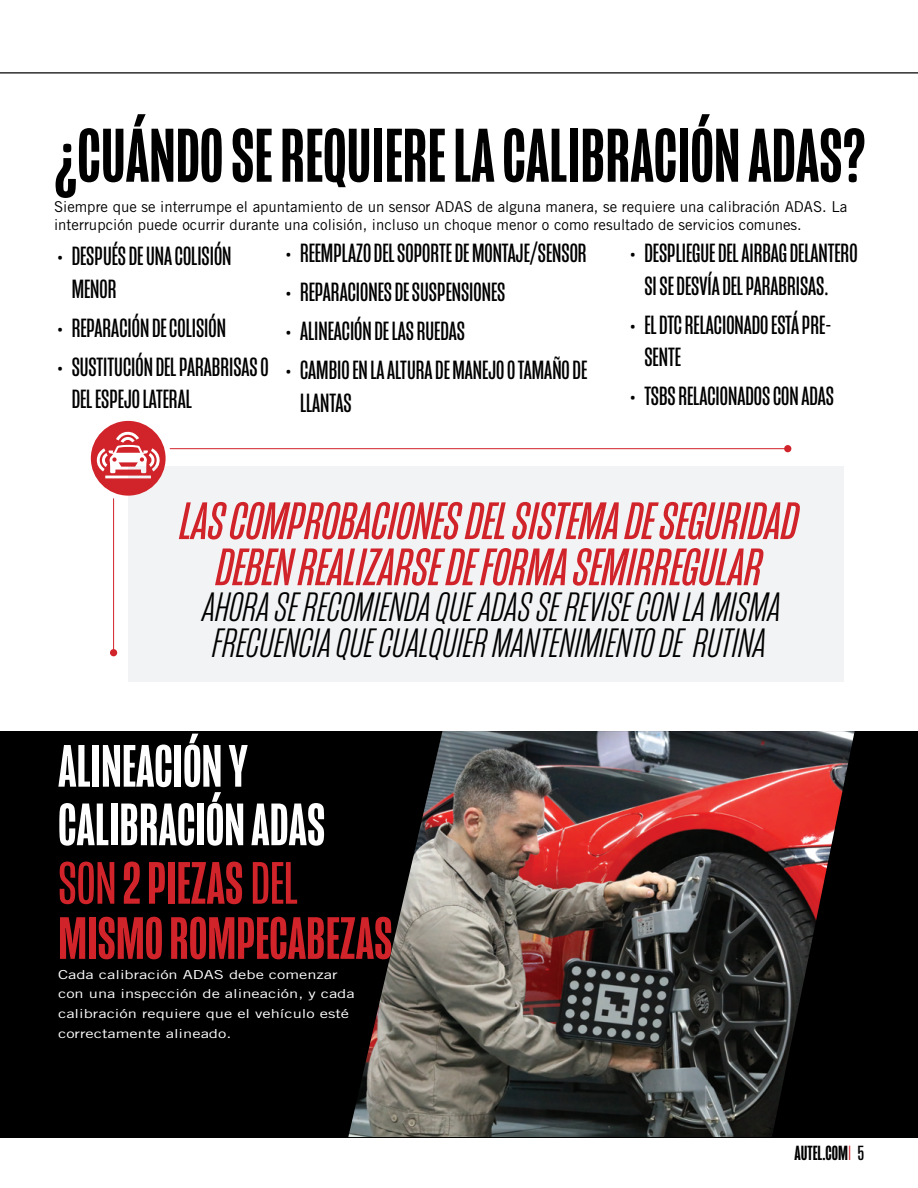
<style>
.page{position:relative;width:918px;height:1188px;background:#fff}
.page>*{position:absolute;margin:0;border:0;box-sizing:border-box;transform-origin:0 0}
.t1{font:500 78px "Mongoose";color:#000}
.t2{font:500 61.35px/57.4px "Mongoose";color:#fff}
.t3{font:italic 54px/46px "Mongoose";color:#d1232a;text-align:center}
.t4{font:italic 300 42px/35.4px "Mongoose";color:#000}
.t5{font:27px/32.4px "Mongoose";color:#000}
.t6{font:500 21px "Mongoose";color:#000}
.t7{font:15px/18px "Trade Gothic LT Std";color:#000}
.t8{font:12.3px/19.8px "Trade Gothic LT Std";color:#fff;scale:1.33 1}
.s1{font-weight:400;color:#d1232a}
.s2{color:#d1232a}
.s3{font-weight:300;color:#d1232a}
.s4{font-weight:400}
</style>
<div class="page">
<div style="left:0;top:731px;width:918px;height:406px;background:#000"></div>
<hr style="left:0;top:72px;width:918px;height:1px;background:#000">
<img style="left:348px;top:731px;width:507px;height:406px">
<svg style="left:113px;top:448px;width:676px;height:206px"></svg>
<div style="left:110px;top:649px;width:7px;height:7px;background:#d1232a;border-radius:50%"></div>
<div style="left:784px;top:445px;width:7px;height:7px;background:#d1232a;border-radius:50%"></div>
<div style="left:86px;top:416px;width:85px;height:85px;background:#fff;border-radius:50%"></div>
<div style="left:128px;top:466px;width:715px;height:216px;background:#f2f3f4"></div>
<svg style="left:91px;top:421px;width:75px;height:75px"></svg>
<h1 class="t1" style="left:54px;top:111px;width:813px">¿CUÁNDO SE REQUIERE LA CALIBRACIÓN ADAS?</h1>
<p class="t7" style="left:54px;top:197px;width:795px">Siempre que se interrumpe el apuntamiento de un sensor ADAS de alguna manera, se requiere una calibración ADAS. La interrupción puede ocurrir durante una colisión, incluso un choque menor o como resultado de servicios comunes.</p>
<p class="t5" style="left:72px;top:241px;width:161px;text-indent:-15px">• DESPUÉS DE UNA COLISIÓN<br>MENOR</p>
<p class="t5" style="left:56px;top:312px;width:171px">• REPARACIÓN DE COLISIÓN</p>
<p class="t5" style="left:72px;top:351px;width:199px;text-indent:-15px">• SUSTITUCIÓN DEL PARABRISAS O<br>DEL ESPEJO LATERAL</p>
<p class="t5" style="left:285px;top:238px;width:304px">• REEMPLAZO DEL SOPORTE DE MONTAJE/SENSOR</p>
<p class="t5" style="left:285px;top:277px;width:222px">• REPARACIONES DE SUSPENSIONES</p>
<p class="t5" style="left:285px;top:315px;width:182px">• ALINEACIÓN DE LAS RUEDAS</p>
<p class="t5" style="left:300px;top:354px;width:289px;text-indent:-15px">• CAMBIO EN LA ALTURA DE MANEJO O TAMAÑO DE<br>LLANTAS</p>
<p class="t5" style="left:629px;top:238px;width:230px;text-align:center">• DESPLIEGUE DEL AIRBAG DELANTERO<br>SI SE DESVÍA DEL PARABRISAS.</p>
<p class="t5" style="left:644px;top:309px;width:188px;text-indent:-15px">• EL DTC RELACIONADO ESTÁ PRE-<br>SENTE</p>
<p class="t5" style="left:629px;top:380px;width:207px">• TSBS RELACIONADOS CON ADAS</p>
<h3 class="t3" style="left:181px;top:499px;width:620px">LAS COMPROBACIONES DEL SISTEMA DE SEGURIDAD<br>DEBEN REALIZARSE DE FORMA SEMIRREGULAR</h3>
<h3 class="t4" style="left:203px;top:590px;width:580px">AHORA SE RECOMIENDA QUE ADAS SE REVISE CON LA MISMA<br>FRECUENCIA QUE CUALQUIER MANTENIMIENTO DE RUTINA</h3>
<h2 class="t2" style="left:58px;top:738px;width:336px">ALINEACIÓN Y<br>CALIBRACIÓN ADAS<br><span class="s1">SON</span> <span class="s2">2 PIEZAS</span><span class="s1">DEL<br></span><span class="s2">MISMO ROMPECABEZAS</span></h2>
<p class="t8" style="left:58px;top:964px;width:224px">Cada calibración ADAS debe comenzar con una inspección de alineación, y cada calibración requiere que el vehículo esté correctamente alineado.</p>
<p class="t6" style="left:795px;top:1141px;width:71px">AUTEL.COM<span class="s3">I</span> <span class="s4">5</span></p>
</div>
